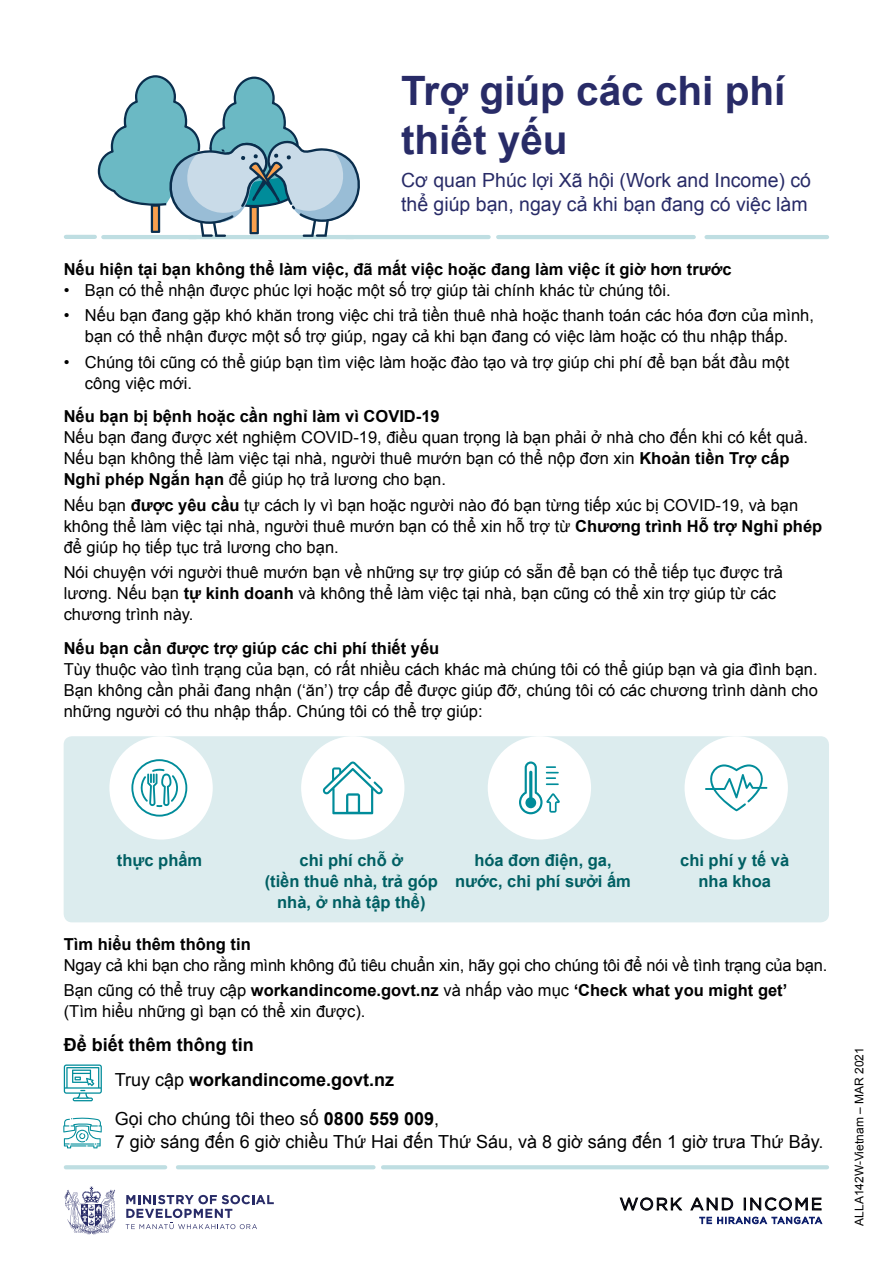
<style>
.page{position:relative;width:893px;height:1263px;background:#fff}
.page>*{position:absolute;margin:0;border:0;box-sizing:border-box;transform-origin:0 0}
.t1{font:700 40.5px/49.5px "Arial";color:#282b67}
.t2{font:19.5px/24px "Arial";color:#282b67}
.t3{font:18px/22.5px "Arial";color:#000}
.t4{font:700 18px/35.2px "Arial";color:#000}
.t5{font:16.5px/21px "Arial";color:#000}
.t6{font:700 16.5px "Arial";color:#000}
.t7{font:700 16.5px/21px "Arial";color:#005f63;text-align:center}
.t8{font:12px "Arial";color:#000}
.s1{font-weight:700}
.s2{font-weight:400}
</style>
<div class="page">
<svg style="left:65px;top:1187px;width:51px;height:48px"></svg>
<svg style="left:126px;top:1195px;width:148px;height:34px"></svg>
<svg style="left:700px;top:1217px;width:122px;height:7px"></svg>
<svg style="left:620px;top:1198px;width:201px;height:12px"></svg>
<svg style="left:63px;top:1117px;width:39px;height:31px"></svg>
<svg style="left:64px;top:1064px;width:38px;height:37px"></svg>
<div style="left:64px;top:736px;width:765px;height:186px;background:#dcecee;border-radius:9px"></div>
<div style="left:109px;top:736px;width:104px;height:103px;background:#fff;border-radius:50%"></div>
<svg style="left:131px;top:759px;width:56px;height:58px"></svg>
<div style="left:685px;top:736px;width:103px;height:103px;background:#fff;border-radius:50%"></div>
<svg style="left:705px;top:764px;width:62px;height:47px"></svg>
<div style="left:488px;top:736px;width:103px;height:103px;background:#fff;border-radius:50%"></div>
<svg style="left:519px;top:761px;width:41px;height:53px"></svg>
<div style="left:301px;top:736px;width:103px;height:103px;background:#fff;border-radius:50%"></div>
<svg style="left:323px;top:761px;width:60px;height:53px"></svg>
<hr style="left:346px;top:235px;width:143px;height:4px;background:#bfdee2">
<hr style="left:498px;top:235px;width:196px;height:4px;background:#bfdee2">
<hr style="left:706px;top:235px;width:121px;height:4px;background:#bfdee2">
<hr style="left:189px;top:235px;width:164px;height:4px;background:#bfdee2">
<hr style="left:103px;top:235px;width:93px;height:4px;background:#bfdee2">
<hr style="left:66px;top:235px;width:29px;height:4px;background:#bfdee2">
<hr style="left:383px;top:1165px;width:444px;height:4px;background:#bfdee2">
<hr style="left:178px;top:1165px;width:196px;height:4px;background:#bfdee2">
<hr style="left:66px;top:1165px;width:99px;height:4px;background:#bfdee2">
<svg style="left:98px;top:75px;width:262px;height:162px"></svg>
<h1 class="t1" style="left:401px;top:67px;width:386px">Trợ giúp các chi phí thiết yếu</h1>
<p class="t2" style="left:401px;top:168px;width:411px">Cơ quan Phúc lợi Xã hội (Work and Income) có thể giúp bạn, ngay cả khi bạn đang có việc làm</p>
<p class="t6" style="left:64px;top:258px;width:669px">Nếu hiện tại bạn không thể làm việc, đã mất việc hoặc đang làm việc ít giờ hơn trước</p>
<p class="t5" style="left:64px;top:280px;width:608px">• Bạn có thể nhận được phúc lợi hoặc một số trợ giúp tài chính khác từ chúng tôi.</p>
<p class="t5" style="left:64px;top:305px;width:752px;text-align:center">• Nếu bạn đang gặp khó khăn trong việc chi trả tiền thuê nhà hoặc thanh toán các hóa đơn của mình, bạn có thể nhận được một số trợ giúp, ngay cả khi bạn đang có việc làm hoặc có thu nhập thấp.</p>
<p class="t5" style="left:85px;top:351px;width:706px;text-indent:-21px">• Chúng tôi cũng có thể giúp bạn tìm việc làm hoặc đào tạo và trợ giúp chi phí để bạn bắt đầu một công việc mới.</p>
<p class="t6" style="left:64px;top:406px;width:377px">Nếu bạn bị bệnh hoặc cần nghỉ làm vì COVID-19</p>
<p class="t5" style="left:64px;top:427px;width:746px">Nếu bạn đang được xét nghiệm COVID-19, điều quan trọng là bạn phải ở nhà cho đến khi có kết quả.<br>Nếu bạn không thể làm việc tại nhà, người thuê mướn bạn có thể nộp đơn xin <span class="s1">Khoản tiền Trợ cấp<br>Nghỉ phép Ngắn hạn</span> để giúp họ trả lương cho bạn.</p>
<p class="t5" style="left:64px;top:494px;width:760px">Nếu bạn <span class="s1">được yêu cầu</span> tự cách ly vì bạn hoặc người nào đó bạn từng tiếp xúc bị COVID-19, và bạn không thể làm việc tại nhà, người thuê mướn bạn có thể xin hỗ trợ từ <span class="s1">Chương trình Hỗ trợ Nghỉ phép </span>để giúp họ tiếp tục trả lương cho bạn.</p>
<p class="t5" style="left:64px;top:562px;width:721px">Nói chuyện với người thuê mướn bạn về những sự trợ giúp có sẵn để bạn có thể tiếp tục được trả lương. Nếu bạn <span class="s1">tự kinh doanh</span> và không thể làm việc tại nhà, bạn cũng có thể xin trợ giúp từ các chương trình này.</p>
<p class="t6" style="left:64px;top:637px;width:377px">Nếu bạn cần được trợ giúp các chi phí thiết yếu</p>
<p class="t5" style="left:64px;top:659px;width:756px;text-align:justify">Tùy thuộc vào tình trạng của bạn, có rất nhiều cách khác mà chúng tôi có thể giúp bạn và gia đình bạn.<br>Bạn không cần phải đang nhận (‘ăn’) trợ cấp để được giúp đỡ, chúng tôi có các chương trình dành cho những người có thu nhập thấp. Chúng tôi có thể trợ giúp:</p>
<p class="t7" style="left:117px;top:850px;width:87px">thực phẩm</p>
<p class="t7" style="left:265px;top:850px;width:175px">chi phí chỗ ở<br>(tiền thuê nhà, trả góp nhà, ở nhà tập thể)</p>
<p class="t7" style="left:455px;top:850px;width:177px">hóa đơn điện, ga, nước, chi phí sưởi ấm</p>
<p class="t7" style="left:680px;top:850px;width:111px">chi phí y tế và nha khoa</p>
<p class="t6" style="left:64px;top:933px;width:189px">Tìm hiểu thêm thông tin</p>
<p class="t5" style="left:64px;top:952px;width:765px;line-height:25.2px">Ngay cả khi bạn cho rằng mình không đủ tiêu chuẩn xin, hãy gọi cho chúng tôi để nói về tình trạng của bạn.<br>Bạn cũng có thể truy cập <span class="s1">workandincome.govt.nz</span> và nhấp vào mục <span class="s1">‘Check what you might get’</span></p>
<p class="t5" style="left:64px;top:1001px;width:303px">(Tìm hiểu những gì bạn có thể xin được).</p>
<p class="t4" style="left:115px;top:1027px;width:281px;text-indent:-51px">Để biết thêm thông tin<br><span class="s2">Truy cập</span> workandincome.govt.nz</p>
<p class="t3" style="left:115px;top:1108px;width:710px">Gọi cho chúng tôi theo số <span class="s1">0800 559 009</span>,<br>7 giờ sáng đến 6 giờ chiều Thứ Hai đến Thứ Sáu, và 8 giờ sáng đến 1 giờ trưa Thứ Bảy.</p>
<p class="t8" style="left:851px;top:1226px;width:180px;rotate:-90deg">ALLA142W-Vietnam – MAR 2021</p>
</div>
